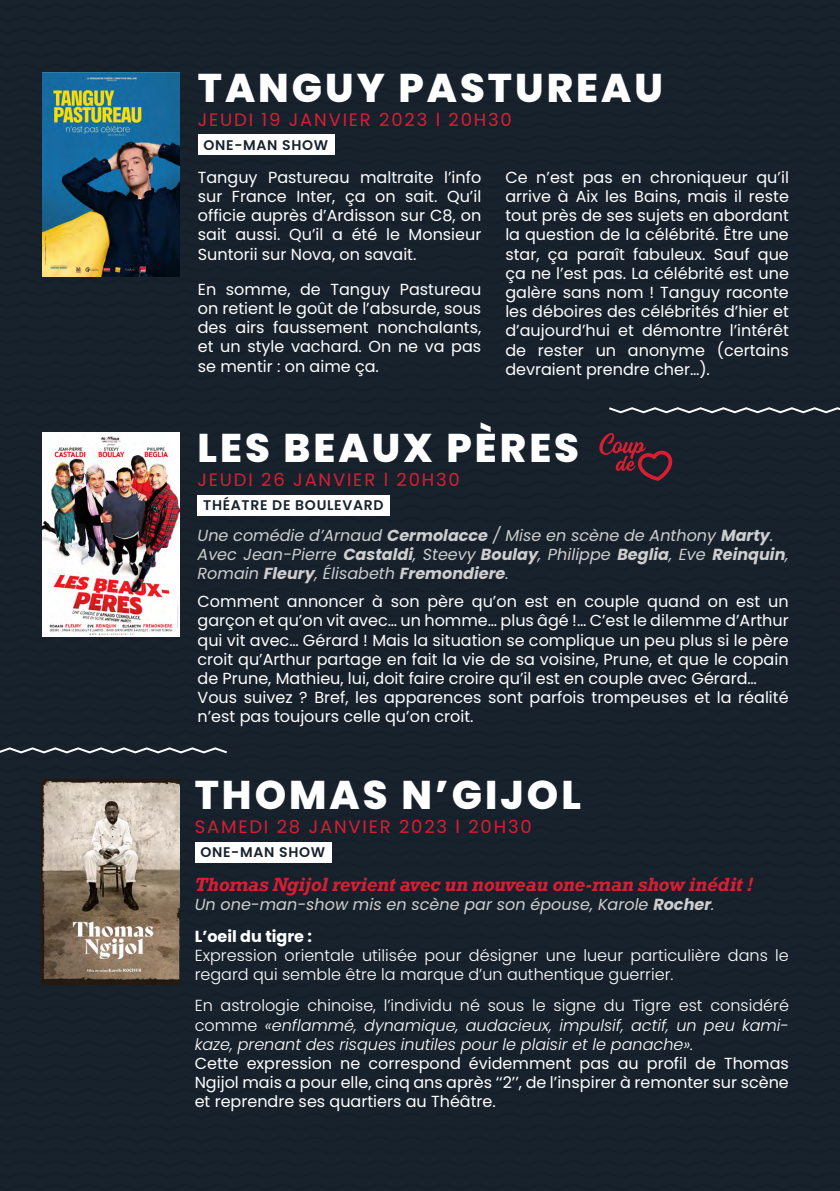
<style>
.page{position:relative;width:840px;height:1191px;background:#fff}
.page>*{position:absolute;margin:0;border:0;box-sizing:border-box;transform-origin:0 0}
.t1{font:800 40px "Poppins";letter-spacing:.075em;color:#fff}
.t2{font:18px "Poppins";letter-spacing:.1em;color:#d91e32}
.t3{font:italic 700 18px "Rockwell";letter-spacing:-.015em;color:#d91e32}
.t4{font:16px/19.2px "Poppins";color:#fff;text-align:justify}
.t5{font:italic 16px/19.2px "Poppins";color:#cecece}
.t6{font:italic 300 16px/19.2px "Poppins";color:#fff;text-align:justify}
.t7{font:300 16px/19.2px "Poppins";color:#fff}
.t8{font:600 14px "Poppins";letter-spacing:.05em;color:#18222d}
.s1{font-weight:700}
.s2{font-weight:700;font-style:normal;color:#fff}
.s3{font-style:normal}
</style>
<div class="page">
<div style="left:0;top:585px;width:839px;height:606px;background:#18222d"></div>
<div style="left:0;top:0;width:839px;height:584px;background:#18222d"></div>
<div style="left:198px;top:135px;width:136px;height:20px;background:#fff"></div>
<div style="left:197px;top:495px;width:193px;height:20px;background:#fff"></div>
<img style="left:43px;top:73px;width:136px;height:203px">
<img style="left:43px;top:433px;width:136px;height:203px">
<div style="left:194px;top:842px;width:137px;height:20px;background:#fff"></div>
<img style="left:41px;top:780px;width:138px;height:204px">
<svg style="left:606px;top:406px;width:233px;height:9px;background:#4c545c"></svg>
<svg style="left:0;top:746px;width:229px;height:9px;background:#4d545d"></svg>
<svg style="left:599px;top:432px;width:73px;height:49px;background:#42202d"></svg>
<h1 class="t1" style="left:198px;top:64px;width:466px">TANGUY PASTUREAU</h1>
<p class="t2" style="left:198px;top:109px;width:315px">JEUDI 19 JANVIER 2023 l 20H30</p>
<p class="t8" style="left:203px;top:137px;width:126px">ONE-MAN SHOW</p>
<p class="t4" style="left:198px;top:168px;width:285px">Tanguy Pastureau maltraite l’info sur France Inter, ça on sait. Qu’il officie auprès d’Ardisson sur C8, on sait aussi. Qu’il a été le Monsieur Suntorii sur Nova, on savait.</p>
<p class="t4" style="left:198px;top:280px;width:285px">En somme, de Tanguy Pastureau on retient le goût de l’absurde, sous des airs faussement nonchalants, et un style vachard. On ne va pas se mentir : on aime ça.</p>
<p class="t4" style="left:505px;top:168px;width:285px">Ce n’est pas en chroniqueur qu’il arrive à Aix les Bains, mais il reste tout près de ses sujets en abordant la question de la célébrité. Être une star, ça paraît fabuleux. Sauf que ça ne l’est pas. La célébrité est une galère sans nom ! Tanguy raconte les déboires des célébrités d’hier et d’aujourd’hui et démontre l’intérêt de rester un anonyme (certains devraient prendre cher…).</p>
<h1 class="t1" style="left:197px;top:424px;width:383px">LES BEAUX PÈRES</h1>
<p class="t2" style="left:197px;top:469px;width:264px">JEUDI 26 JANVIER l 20H30</p>
<p class="t8" style="left:203px;top:497px;width:182px">THÉATRE DE BOULEVARD</p>
<p class="t5" style="left:197px;top:526px;width:592px">Une comédie d’Arnaud <span class="s1">Cermolacce</span> / Mise en scène de Anthony <span class="s1">Marty</span>.<br>Avec Jean-Pierre <span class="s1">Castaldi</span>, Steevy <span class="s1">Boulay</span>, Philippe <span class="s1">Beglia</span>, Eve <span class="s1">Reinquin</span>,<br>Romain <span class="s1">Fleury</span>, Élisabeth <span class="s1">Fremondiere</span>.</p>
<p class="t4" style="left:197px;top:592px;width:592px;text-align:left">Comment annoncer à son père qu’on est en couple quand on est un garçon et qu’on vit avec… un homme… plus âgé !… C’est le dilemme d’Arthur qui vit avec… Gérard ! Mais la situation se complique un peu plus si le père croit qu’Arthur partage en fait la vie de sa voisine, Prune, et que le copain de Prune, Mathieu, lui, doit faire croire qu’il est en couple avec Gérard… Vous suivez ? Bref, les apparences sont parfois trompeuses et la réalité n’est pas toujours celle qu’on croit.</p>
<h1 class="t1" style="left:195px;top:772px;width:387px">THOMAS N’GIJOL</h1>
<p class="t2" style="left:195px;top:816px;width:338px">SAMEDI 28 JANVIER 2023 l 20H30</p>
<p class="t8" style="left:200px;top:844px;width:126px">ONE-MAN SHOW</p>
<p class="t3" style="left:195px;top:872px;width:560px">Thomas Ngijol revient avec un nouveau one-man show inédit !</p>
<p class="t5" style="left:194px;top:888px;width:521px;line-height:31.8px">Un one-man-show mis en scène par son épouse, Karole <span class="s1">Rocher</span>.<br><span class="s2">L’oeil du tigre :</span></p>
<p class="t7" style="left:194px;top:946px;width:595px">Expression orientale utilisée pour désigner une lueur particulière dans le regard qui semble être la marque d’un authentique guerrier.</p>
<p class="t6" style="left:194px;top:996px;width:595px"><span class="s3">En astrologie chinoise, l’individu né sous le signe du Tigre est considéré comme</span> «enflammé, dynamique, audacieux, impulsif, actif, un peu kami&shy;kaze, prenant des risques inutiles pour le plaisir et le panache».</p>
<p class="t4" style="left:194px;top:1054px;width:595px">Cette expression ne correspond évidemment pas au profil de Thomas Ngijol mais a pour elle, cinq ans après ‘‘2’’, de l’inspirer à remonter sur scène et reprendre ses quartiers au Théâtre.</p>
</div>
